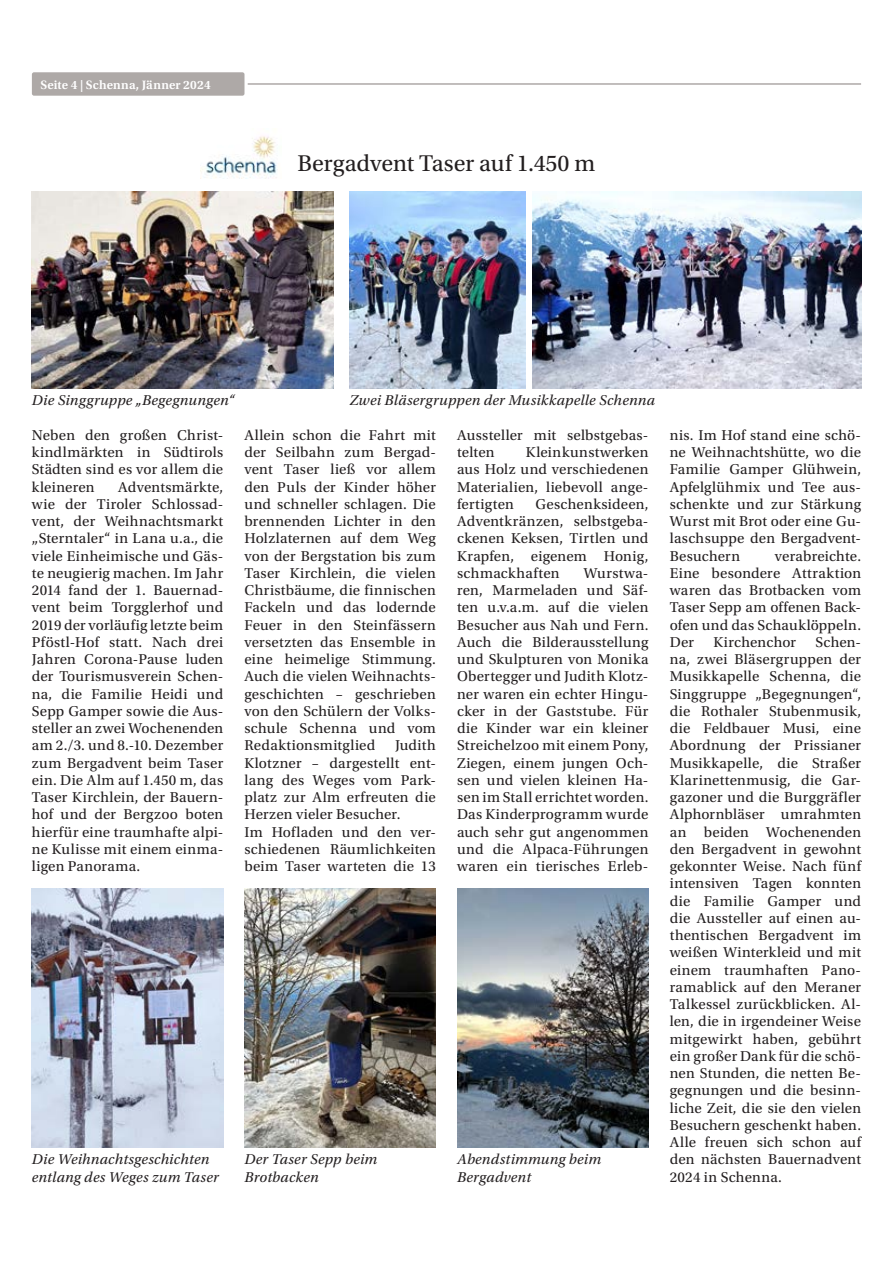
<style>
.page{position:relative;width:893px;height:1263px;background:#fff}
.page>*{position:absolute;margin:0;border:0;box-sizing:border-box;transform-origin:0 0}
.t1{font:24px "Utopia Std";color:#231f20}
.t2{font:15px/17.2px "Utopia Std";letter-spacing:.015em;color:#231f20;text-align:justify}
.t3{font:italic 15px/17.2px "Utopia Std";letter-spacing:.02em;color:#231f20}
.t4{font:600 12.75px "Utopia Std";letter-spacing:.015em;color:#fff}
</style>
<div class="page">
<div style="left:32px;top:72px;width:212px;height:24px;background:#aea9a7;border-radius:2px"></div>
<hr style="left:248px;top:83px;width:613px;height:2px;background:#aea9a7">
<img style="left:244px;top:888px;width:192px;height:259px">
<img style="left:32px;top:888px;width:191px;height:259px">
<img style="left:32px;top:192px;width:301px;height:196px">
<img style="left:200px;top:136px;width:78px;height:43px">
<img style="left:533px;top:191px;width:328px;height:197px">
<img style="left:350px;top:192px;width:176px;height:196px">
<img style="left:457px;top:888px;width:191px;height:259px">
<p class="t4" style="left:40px;top:78px;width:172px">Seite 4 | Schenna, Jänner 2024</p>
<h1 class="t1" style="left:298px;top:150px;width:299px">Bergadvent Taser auf 1.450 m</h1>
<p class="t3" style="left:32px;top:392px;width:204px">Die Singgruppe „Begegnungen“</p>
<p class="t3" style="left:350px;top:392px;width:307px">Zwei Bläsergruppen der Musikkapelle Schenna</p>
<p class="t2" style="left:32px;top:426px;width:193px">Neben den großen Christ&shy;kindlmärkten in Südtirols Städten sind es vor allem die kleineren</p>
<p class="t2" style="left:32px;top:478px;width:193px;text-indent:86px">Adventsmärkte, wie der Tiroler Schlossad&shy;vent, der Weihnachtsmarkt „Sterntaler“ in Lana u.a., die viele Einheimische und Gäs&shy;te neugierig machen. Im Jahr 2014 fand der 1. Bauernad&shy;vent beim Torgglerhof und 2019 der vorläufig letzte beim Pföstl-Hof statt. Nach drei Jahren Corona-Pause luden der Tourismusverein Schen&shy;na, die Familie Heidi und Sepp Gamper sowie die Aus&shy;steller an zwei Wochenenden am 2./3. und 8.-10. Dezember zum Bergadvent beim Taser ein. Die Alm auf 1.450 m, das Taser Kirchlein, der Bauern&shy;hof und der Bergzoo boten hierfür eine traumhafte alpi&shy;ne Kulisse mit einem einma&shy;ligen Panorama.</p>
<p class="t2" style="left:244px;top:426px;width:193px">Allein schon die Fahrt mit der Seilbahn zum Bergad&shy;vent Taser ließ vor allem den Puls der Kinder höher und schneller schlagen. Die brennenden Lichter in den Holzlaternen auf dem Weg von der Bergstation bis zum Taser Kirchlein, die vielen Christbäume, die finnischen Fackeln und das lodernde Feuer in den Steinfässern versetzten das Ensemble in eine heimelige Stimmung.<br>Auch die vielen Weihnachts&shy;geschichten – geschrieben von den Schülern der Volks&shy;schule Schenna und vom Redaktionsmitglied</p>
<p class="t2" style="left:244px;top:737px;width:193px;text-align:left;text-indent:150px">Judith<br>Klotzner – dargestellt ent&shy;lang des Weges vom Park&shy;platz zur Alm erfreuten die<br>Herzen vieler Besucher.<br>Im Hofladen und den ver&shy;schiedenen Räumlichkeiten beim Taser warteten die 13</p>
<p class="t2" style="left:457px;top:426px;width:193px">Aussteller mit selbstgebas&shy;telten</p>
<p class="t2" style="left:457px;top:444px;width:193px;text-indent:69px">Kleinkunstwerken aus Holz und verschiedenen Materialien, liebevoll ange&shy;fertigten</p>
<p class="t2" style="left:457px;top:495px;width:193px;text-indent:78px">Geschenksideen, Adventkränzen, selbstgeba&shy;ckenen Keksen, Tirtlen und Krapfen, eigenem Honig, schmackhaften</p>
<p class="t2" style="left:457px;top:564px;width:193px;text-indent:127px">Wurstwa&shy;ren, Marmeladen und Säf&shy;ten u.v.a.m. auf die vielen Besucher aus Nah und Fern.<br>Auch die Bilderausstellung und Skulpturen von Monika Obertegger und Judith Klotz&shy;ner waren ein echter Hingu&shy;cker in der Gaststube. Für die Kinder war ein kleiner Streichelzoo mit einem Pony, Ziegen, einem jungen Och&shy;sen und vielen kleinen Ha&shy;sen im Stall errichtet worden.<br>Das Kinderprogramm wurde auch sehr gut angenommen und die Alpaca-Führungen waren ein tierisches Erleb-</p>
<p class="t3" style="left:32px;top:1151px;width:188px">Die Weihnachtsgeschichten entlang des Weges zum Taser</p>
<p class="t3" style="left:244px;top:1151px;width:134px">Der Taser Sepp beim<br>Brotbacken</p>
<p class="t3" style="left:457px;top:1151px;width:146px">Abendstimmung beim<br>Bergadvent</p>
<p class="t2" style="left:670px;top:426px;width:193px">nis. Im Hof stand eine schö&shy;ne Weihnachtshütte, wo die Familie Gamper Glühwein, Apfelglühmix und Tee aus&shy;schenkte und zur Stärkung Wurst mit Brot oder eine Gu&shy;laschsuppe den Bergadvent-Besuchern</p>
<p class="t2" style="left:670px;top:547px;width:193px;text-indent:105px">verabreichte.<br>Eine besondere Attraktion waren das Brotbacken vom Taser Sepp am offenen Back&shy;ofen und das Schauklöppeln.<br>Der</p>
<p class="t2" style="left:670px;top:633px;width:193px;text-indent:146px">Schen&shy;na, zwei Bläsergruppen der Musikkapelle Schenna, die Singgruppe „Begegnungen“, die Rothaler Stubenmusik, die Feldbauer Musi, eine Abordnung der Prissianer Musikkapelle, die Straßer Klarinettenmusig, die Gar&shy;gazoner und die Burggräfler Alphornbläser umrahmten an beiden Wochenenden den Bergadvent in gewohnt gekonnter Weise. Nach fünf intensiven Tagen konnten die Familie Gamper und die Aussteller auf einen au&shy;thentischen Bergadvent im weißen Winterkleid und mit einem traumhaften Pano&shy;ramablick auf den Meraner Talkessel zurückblicken. Al&shy;len, die in irgendeiner Weise mitgewirkt haben, gebührt ein großer Dank für die schö&shy;nen Stunden, die netten Be&shy;gegnungen und die besinn&shy;liche Zeit, die sie den vielen Besuchern geschenkt haben.<br>Alle freuen sich schon auf den nächsten Bauernadvent 2024 in Schenna.</p>
<p class="t2" style="left:713px;top:633px;width:84px">Kirchenchor</p>
</div>
